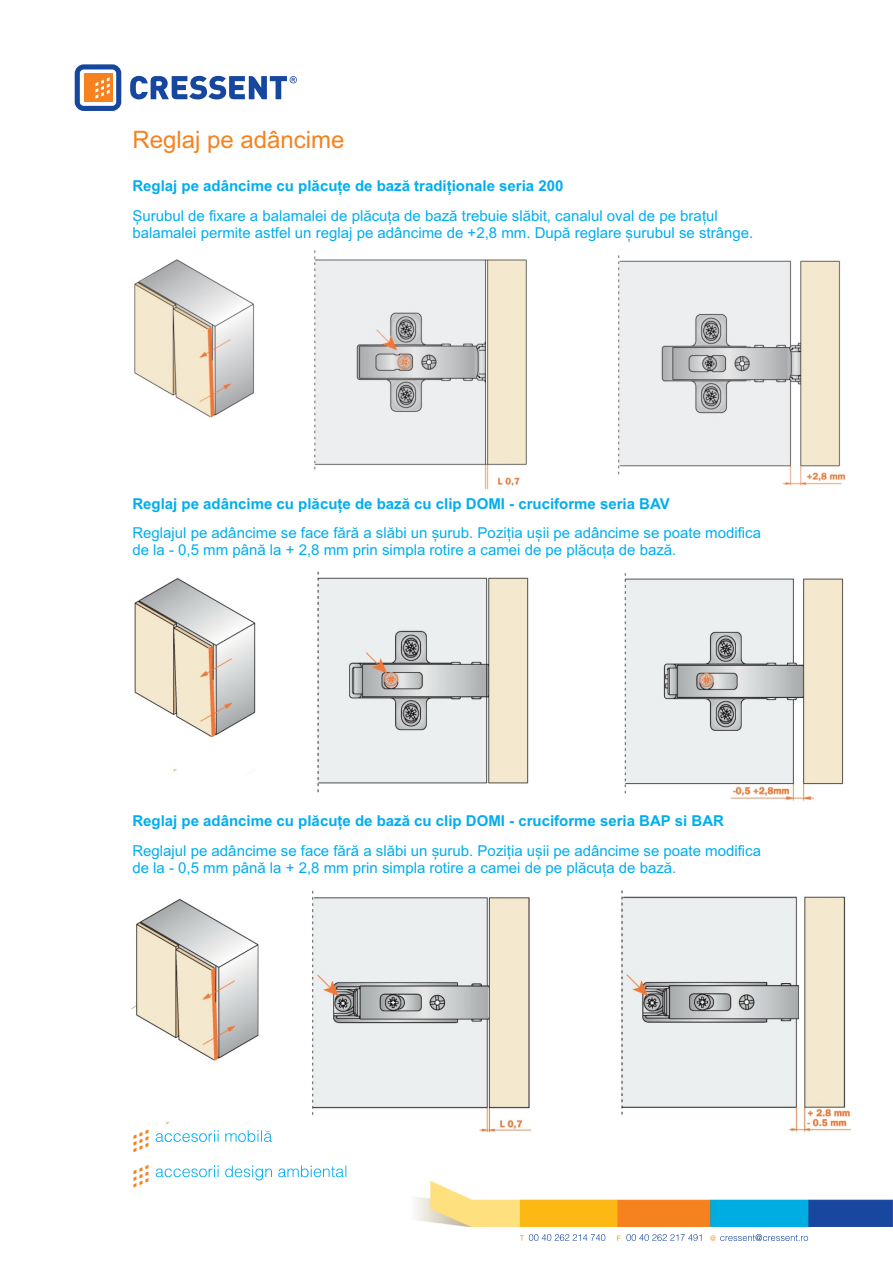
<style>
.page{position:relative;width:893px;height:1263px;background:#fff}
.page>*{position:absolute;margin:0;border:0;box-sizing:border-box;transform-origin:0 0}
.t1{font:24px "Arial";color:#f5821f}
.t2{font:15px/16.8px "Arial";color:#00aeef}
.t3{font:700 15px "Arial";color:#00aeef}
</style>
<div class="page">
<img style="left:131px;top:890px;width:721px;height:250px">
<svg style="left:75px;top:64px;width:46px;height:47px"></svg>
<svg style="left:130px;top:76px;width:167px;height:23px"></svg>
<img style="left:415px;top:1181px;width:478px;height:45px">
<svg style="left:133px;top:1165px;width:15px;height:22px"></svg>
<svg style="left:156px;top:1165px;width:190px;height:15px"></svg>
<svg style="left:133px;top:1129px;width:15px;height:23px"></svg>
<svg style="left:156px;top:1130px;width:116px;height:12px"></svg>
<svg style="left:520px;top:1234px;width:85px;height:7px"></svg>
<svg style="left:710px;top:1234px;width:98px;height:7px"></svg>
<svg style="left:617px;top:1234px;width:84px;height:7px"></svg>
<img style="left:134px;top:250px;width:712px;height:240px">
<img style="left:134px;top:571px;width:710px;height:230px">
<h1 class="t1" style="left:132px;top:130px;width:214px">Reglaj pe adâncime</h1>
<p class="t3" style="left:132px;top:180px;width:432px">Reglaj pe adâncime cu plăcuțe de bază tradiționale seria 200</p>
<p class="t2" style="left:132px;top:209px;width:622px">Șurubul de fixare a balamalei de plăcuța de bază trebuie slăbit, canalul oval de pe brațul balamalei permite astfel un reglaj pe adâncime de +2,8 mm. După reglare șurubul se strânge.</p>
<p class="t3" style="left:132px;top:498px;width:539px">Reglaj pe adâncime cu plăcuțe de bază cu clip DOMI - cruciforme seria BAV</p>
<p class="t2" style="left:132px;top:526px;width:630px">Reglajul pe adâncime se face fără a slăbi un șurub. Poziția ușii pe adâncime se poate modifica de la - 0,5 mm până la + 2,8 mm prin simpla rotire a camei de pe plăcuța de bază.</p>
<p class="t3" style="left:132px;top:815px;width:593px">Reglaj pe adâncime cu plăcuțe de bază cu clip DOMI - cruciforme seria BAP si BAR</p>
<p class="t2" style="left:132px;top:843px;width:630px">Reglajul pe adâncime se face fără a slăbi un șurub. Poziția ușii pe adâncime se poate modifica de la - 0,5 mm până la + 2,8 mm prin simpla rotire a camei de pe plăcuța de bază.</p>
</div>
